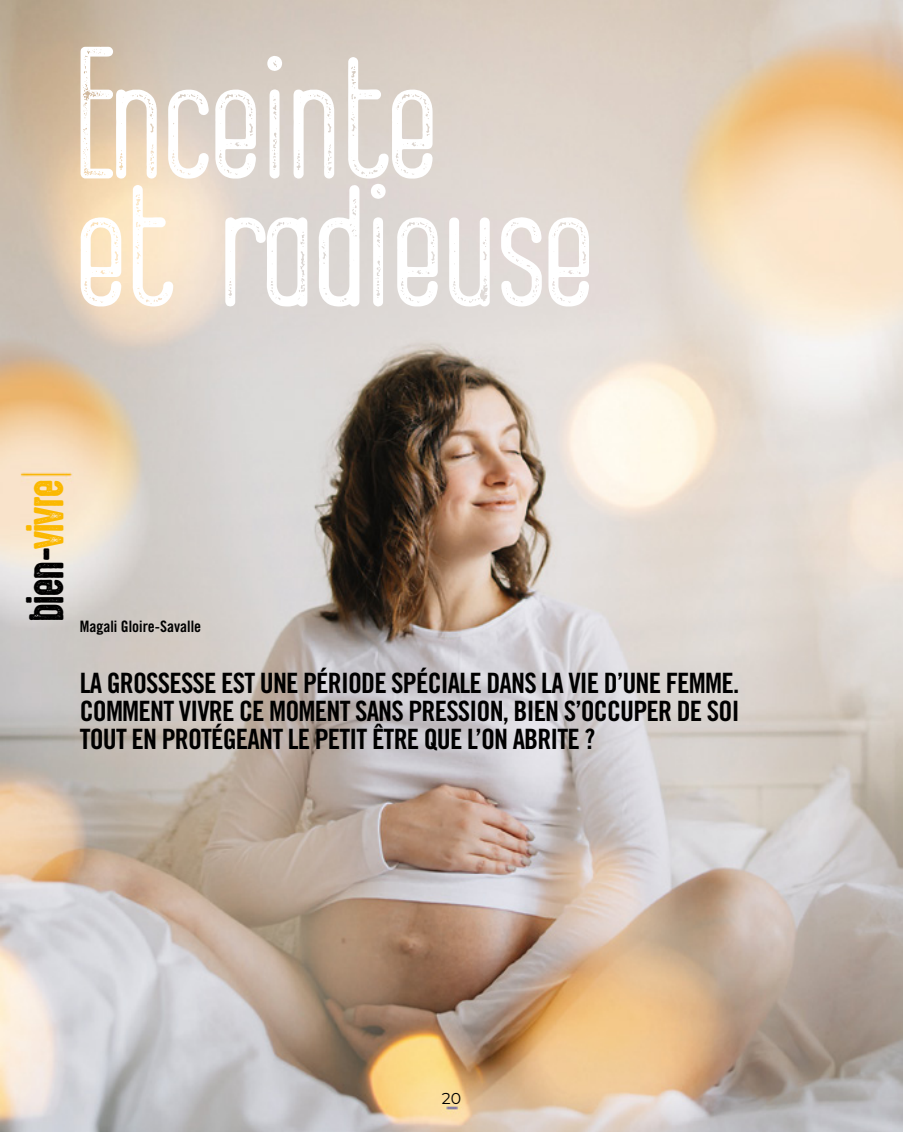
<style>
.page{position:relative;width:903px;height:1132px;background:#fff}
.page>*{position:absolute;margin:0;border:0;box-sizing:border-box;transform-origin:0 0}
.t1{font:162.75px/127.8px "Bernound Rough";letter-spacing:-.05em;color:#fff}
.t2{font:43.75px "High Voltage Rough";letter-spacing:-.05em;color:#000}
.t3{font:28px/28px "Trade Gothic LT Std Bd Cn 20";letter-spacing:-.03em;color:#000;text-align:justify}
.t4{font:15.75px "Trade Gothic LT Std Bd Cn 20";color:#000}
.t5{font:15.75px "Montserrat";color:#000}
.s1{color:#fbb800}
</style>
<div class="page">
<img style="left:0;top:0;width:903px;height:1131px">
<h1 class="t1" style="left:71px;top:51px;width:529px">Enceinte<br>et radieuse</h1>
<h2 class="t2" style="left:23px;top:622px;width:145px;rotate:-90deg">bien-<span class="s1">vivre</span></h2>
<p class="t4" style="left:80px;top:617px;width:123px">Magali Gloire-Savalle</p>
<p class="t3" style="left:80px;top:668px;width:661px">LA GROSSESSE EST UNE PÉRIODE SPÉCIALE DANS LA VIE D’UNE FEMME.<br>COMMENT VIVRE CE MOMENT SANS PRESSION, BIEN S’OCCUPER DE SOI TOUT EN PROTÉGEANT LE PETIT ÊTRE QUE L’ON ABRITE ?</p>
<p class="t5" style="left:442px;top:1086px;width:21px">20</p>
</div>
